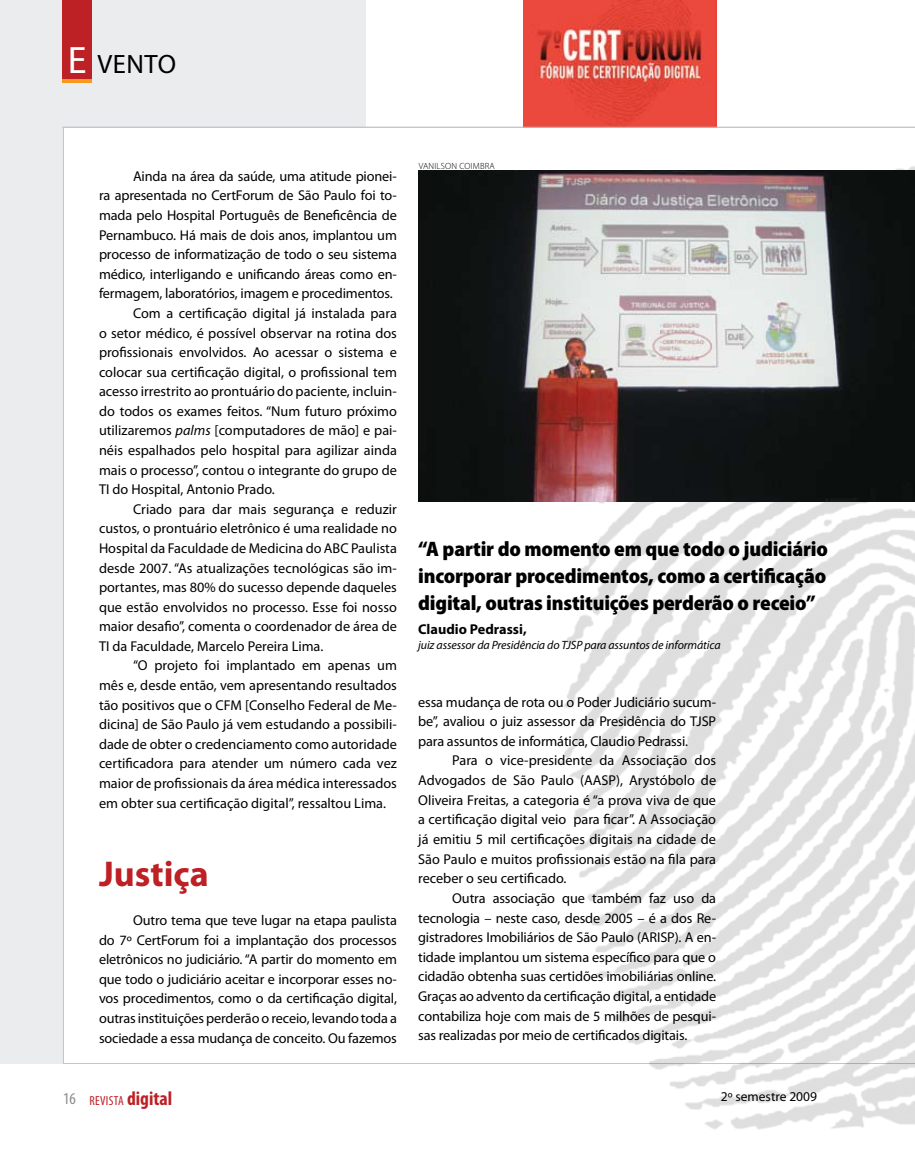
<style>
.page{position:relative;width:915px;height:1149px;background:#fff}
.page>*{position:absolute;margin:0;border:0;box-sizing:border-box;transform-origin:0 0}
.t1{font:700 36px "Myriad Pro";color:#bd2025}
.t2{font:26.55px "Myriad Pro";color:#000}
.t3{font:900 semi-condensed 21px/27px "Myriad Pro";letter-spacing:-.01em;color:#000;text-align:justify}
.t4{font:14.25px/19.6px "Myriad Pro";color:#000;text-align:justify}
.t5{font:700 14.25px "Myriad Pro";color:#000}
.t6{font:13.5px "Myriad Pro";color:#000}
.t7{font:condensed 13.05px "Myriad Pro";letter-spacing:.02em;color:#bd2025}
.t8{font:italic 12px "Myriad Pro";letter-spacing:-.01em;color:#000}
.t9{font:300 9px "Myriad Pro";letter-spacing:.02em;color:#000}
.s1{font-size:38.25px;color:#fff}
.s2{font-style:italic}
.s3{font-size:16.5px;color:#888a8c}
.s4{font-weight:700;font-size:19.65px}
</style>
<div class="page">
<div style="left:0;top:0;width:365px;height:128px;background:#eaeced"></div>
<div style="left:0;top:0;width:64px;height:1063px;background:#eaeced"></div>
<hr style="left:63px;top:1062px;width:851px;height:1px;background:#c3c6c9">
<hr style="left:63px;top:127px;width:1px;height:935px;background:#c3c6c9">
<svg style="left:62px;top:78px;width:30px;height:4px"></svg>
<div style="left:62px;top:0;width:30px;height:78px;background:#bd2025"></div>
<img style="left:554px;top:166px;width:360px;height:963px">
<img style="left:523px;top:0;width:192px;height:127px">
<hr style="left:62px;top:127px;width:852px;height:1px;background:#c3c6c9">
<img style="left:418px;top:170px;width:496px;height:331px">
<h2 class="t2" style="left:68px;top:47px;width:106px"><span class="s1">E</span> vento</h2>
<p class="t4" style="left:133px;top:166px;width:265px">Ainda na área da saúde, uma atitude pionei-</p>
<p class="t4" style="left:99px;top:186px;width:299px">ra apresentada no CertForum de São Paulo foi to-</p>
<p class="t4" style="left:99px;top:205px;width:299px">mada pelo Hospital Português de Beneficência de</p>
<p class="t4" style="left:99px;top:225px;width:299px">Pernambuco. Há mais de dois anos, implantou um</p>
<p class="t4" style="left:99px;top:244px;width:299px">processo de informatização de todo o seu sistema</p>
<p class="t4" style="left:99px;top:264px;width:299px">médico, interligando e unificando áreas como en-</p>
<p class="t4" style="left:99px;top:283px;width:295px">fermagem, laboratórios, imagem e procedimentos.</p>
<p class="t4" style="left:133px;top:303px;width:265px">Com a certificação digital já instalada para</p>
<p class="t4" style="left:99px;top:322px;width:299px">o setor médico, é possível observar na rotina dos</p>
<p class="t4" style="left:99px;top:342px;width:299px">profissionais envolvidos. Ao acessar o sistema e</p>
<p class="t4" style="left:99px;top:362px;width:299px">colocar sua certificação digital, o profissional tem</p>
<p class="t4" style="left:99px;top:381px;width:299px">acesso irrestrito ao prontuário do paciente, incluin-</p>
<p class="t4" style="left:99px;top:401px;width:299px">do todos os exames feitos. “Num futuro próximo</p>
<p class="t4" style="left:99px;top:420px;width:299px">utilizaremos <span class="s2">palms</span> [computadores de mão] e pai-</p>
<p class="t4" style="left:99px;top:440px;width:299px">néis espalhados pelo hospital para agilizar ainda</p>
<p class="t4" style="left:99px;top:459px;width:299px">mais o processo”, contou o integrante do grupo de</p>
<p class="t4" style="left:99px;top:479px;width:177px">TI do Hospital, Antonio Prado.</p>
<p class="t4" style="left:133px;top:499px;width:265px">Criado para dar mais segurança e reduzir</p>
<p class="t4" style="left:99px;top:518px;width:299px">custos, o prontuário eletrônico é uma realidade no</p>
<p class="t4" style="left:99px;top:538px;width:299px">Hospital da Faculdade de Medicina do ABC Paulista</p>
<p class="t4" style="left:99px;top:557px;width:299px">desde 2007. “As atualizações tecnológicas são im-</p>
<p class="t4" style="left:99px;top:577px;width:299px">portantes, mas 80% do sucesso depende daqueles</p>
<p class="t4" style="left:99px;top:596px;width:299px">que estão envolvidos no processo. Esse foi nosso</p>
<p class="t4" style="left:99px;top:616px;width:299px">maior desafio”, comenta o coordenador de área de</p>
<p class="t4" style="left:99px;top:636px;width:226px">TI da Faculdade, Marcelo Pereira Lima.</p>
<p class="t4" style="left:133px;top:655px;width:265px">“O projeto foi implantado em apenas um</p>
<p class="t4" style="left:99px;top:675px;width:299px">mês e, desde então, vem apresentando resultados</p>
<p class="t4" style="left:99px;top:694px;width:299px">tão positivos que o CFM [Conselho Federal de Me-</p>
<p class="t4" style="left:99px;top:714px;width:299px">dicina] de São Paulo já vem estudando a possibili-</p>
<p class="t4" style="left:99px;top:733px;width:299px">dade de obter o credenciamento como autoridade</p>
<p class="t4" style="left:99px;top:753px;width:299px">certificadora para atender um número cada vez</p>
<p class="t4" style="left:99px;top:772px;width:299px">maior de profissionais da área médica interessados</p>
<p class="t4" style="left:99px;top:792px;width:288px">em obter sua certificação digital”, ressaltou Lima.</p>
<h1 class="t1" style="left:99px;top:850px;width:111px">Justiça</h1>
<p class="t4" style="left:99px;top:910px;width:299px;text-indent:34px">Outro tema que teve lugar na etapa paulista do 7º CertForum foi a implantação dos processos eletrônicos no judiciário. “A partir do momento em que todo o judiciário aceitar e incorporar esses no&shy;vos procedimentos, como o da certificação digital, outras instituições perderão o receio, levando toda a sociedade a essa mudança de conceito. Ou fazemos</p>
<p class="t7" style="left:63px;top:1092px;width:111px"><span class="s3">16</span> REVISTA <span class="s4">digital</span></p>
<p class="t9" style="left:419px;top:161px;width:77px">VANILSON COIMBRA</p>
<h3 class="t3" style="left:418px;top:535px;width:411px">“A partir do momento em que todo o judiciário incorporar procedimentos, como a certificação digital, outras instituições perderão o receio”</h3>
<p class="t5" style="left:418px;top:619px;width:110px">Claudio Pedrassi,</p>
<p class="t8" style="left:418px;top:637px;width:304px">juiz assessor da Presidência do TJSP para assuntos de informática</p>
<p class="t4" style="left:418px;top:691px;width:299px">essa mudança de rota ou o Poder Judiciário sucum&shy;be”, avaliou o juiz assessor da Presidência do TJSP para assuntos de informática, Claudio Pedrassi.</p>
<p class="t4" style="left:418px;top:750px;width:299px;text-indent:34px">Para o vice-presidente da Associação dos Advogados de São Paulo (AASP), Arystóbolo de Oliveira Freitas, a categoria é “a prova viva de que a certificação digital veio para ficar”. A Associação já emitiu 5 mil certificações digitais na cidade de São Paulo e muitos profissionais estão na fila para receber o seu certificado.</p>
<p class="t4" style="left:418px;top:887px;width:299px;text-indent:34px">Outra associação que também faz uso da tecnologia – neste caso, desde 2005 – é a dos Re&shy;gistradores Imobiliários de São Paulo (ARISP). A en&shy;tidade implantou um sistema específico para que o cidadão obtenha suas certidões imobiliárias online.<br>Graças ao advento da certificação digital, a entidade contabiliza hoje com mais de 5 milhões de pesqui&shy;sas realizadas por meio de certificados digitais.</p>
<p class="t6" style="left:720px;top:1087px;width:98px">2º semestre 2009</p>
</div>
